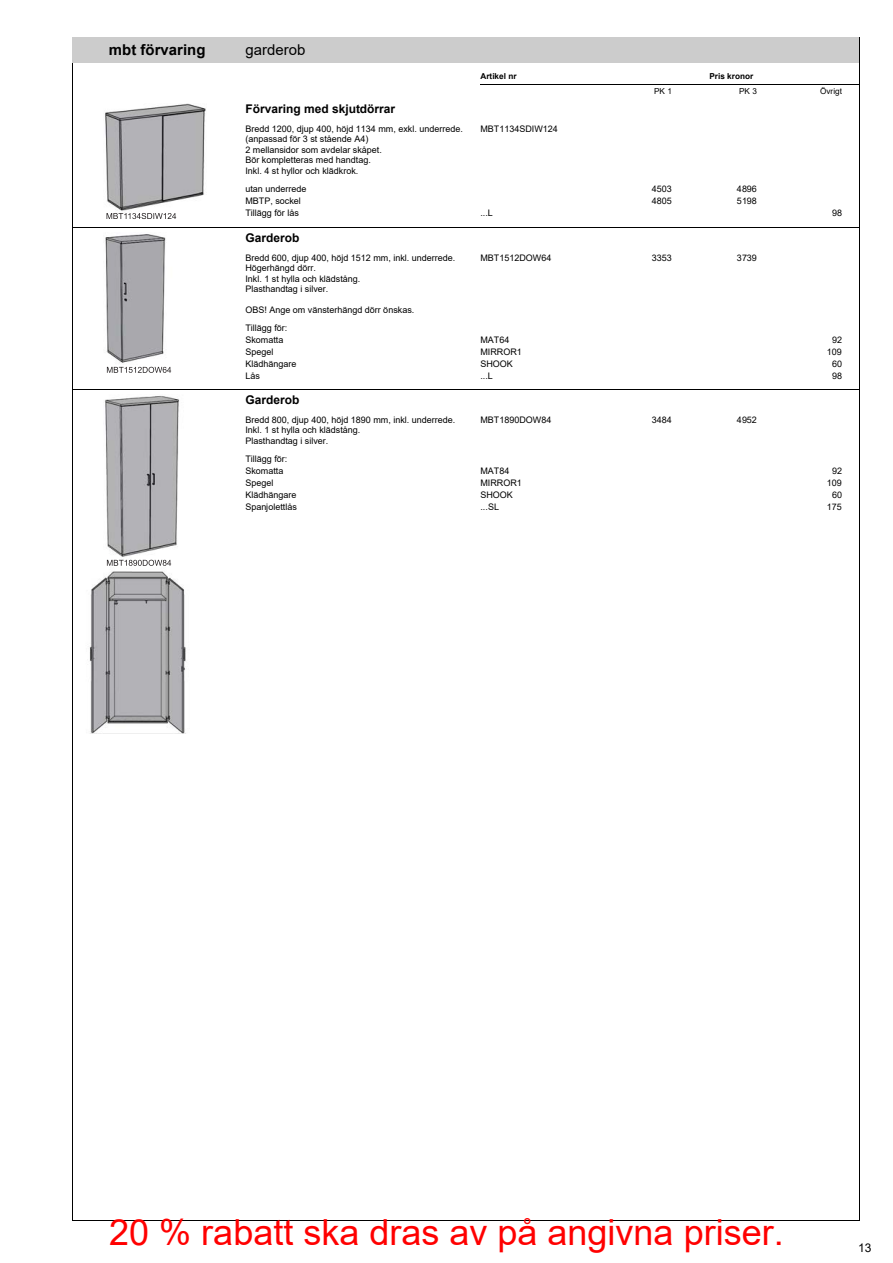
<style>
.page{position:relative;width:893px;height:1263px;background:#fff}
.page>*{position:absolute;margin:0;border:0;box-sizing:border-box;transform-origin:0 0}
.t1{font:36px "Arial";color:#f00}
.t2{font:700 15px "Arial";color:#000}
.t3{font:15px "Arial";letter-spacing:.005em;color:#000}
.t4{font:700 12px "Arial";color:#000}
.t5{font:12px "Arial";color:#000}
.t6{font:9px/10.5px "Arial";color:#000}
.t7{font:700 8.25px "Arial";letter-spacing:.005em;color:#000}
.t8{font:8.25px "Arial";letter-spacing:.005em;color:#000}
</style>
<div class="page">
<hr style="left:859px;top:26px;width:1px;height:1195px;background:#000">
<hr style="left:72px;top:1220px;width:787px;height:1px;background:#000">
<hr style="left:72px;top:25px;width:1px;height:1195px;background:#000">
<div style="left:50px;top:20px;width:818px;height:17px;background:#fff"></div>
<div style="left:72px;top:37px;width:170px;height:26px;background:#ccc"></div>
<div style="left:242px;top:37px;width:617px;height:26px;background:#ccc"></div>
<hr style="left:480px;top:84px;width:379px;height:1px;background:#000">
<hr style="left:72px;top:228px;width:787px;height:1px;background:#000">
<hr style="left:72px;top:390px;width:787px;height:1px;background:#000">
<img style="left:105px;top:103px;width:101px;height:117px">
<img style="left:107px;top:213px;width:45px;height:6px">
<img style="left:105px;top:234px;width:67px;height:139px">
<img style="left:107px;top:367px;width:54px;height:6px">
<img style="left:90px;top:396px;width:96px;height:337px">
<img style="left:107px;top:560px;width:40px;height:6px">
<h2 class="t2" style="left:109px;top:41px;width:98px">mbt förvaring</h2>
<h2 class="t3" style="left:245px;top:41px;width:61px">garderob</h2>
<p class="t7" style="left:480px;top:71px;width:38px">Artikel nr</p>
<p class="t7" style="left:709px;top:71px;width:45px">Pris kronor</p>
<p class="t8" style="left:654px;top:87px;width:19px">PK 1</p>
<p class="t8" style="left:739px;top:87px;width:19px">PK 3</p>
<p class="t8" style="left:820px;top:87px;width:23px">Övrigt</p>
<h3 class="t4" style="left:245px;top:102px;width:151px">Förvaring med skjutdörrar</h3>
<p class="t6" style="left:245px;top:123px;width:219px">Bredd 1200, djup 400, höjd 1134 mm, exkl. underrede. (anpassad för 3 st stående A4)<br>2 mellansidor som avdelar skåpet.<br>Bör kompletteras med handtag.<br>Inkl. 4 st hyllor och klädkrok.</p>
<p class="t6" style="left:480px;top:123px;width:79px">MBT1134SDIW124</p>
<p class="t6" style="left:245px;top:183px;width:62px">utan underrede</p>
<p class="t6" style="left:652px;top:183px;width:22px">4503</p>
<p class="t6" style="left:737px;top:183px;width:22px">4896</p>
<p class="t6" style="left:245px;top:195px;width:57px">MBTP, sockel</p>
<p class="t6" style="left:652px;top:195px;width:22px">4805</p>
<p class="t6" style="left:737px;top:195px;width:22px">5198</p>
<p class="t6" style="left:245px;top:207px;width:55px">Tillägg för lås</p>
<p class="t6" style="left:480px;top:207px;width:14px">...L</p>
<p class="t6" style="left:832px;top:207px;width:12px">98</p>
<h3 class="t4" style="left:245px;top:231px;width:56px">Garderob</h3>
<p class="t6" style="left:245px;top:253px;width:212px">Bredd 600, djup 400, höjd 1512 mm, inkl. underrede.<br>Högerhängd dörr.<br>Inkl. 1 st hylla och klädstång.<br>Plasthandtag i silver.</p>
<p class="t6" style="left:245px;top:305px;width:170px">OBS! Ange om vänsterhängd dörr önskas.</p>
<p class="t6" style="left:480px;top:253px;width:72px">MBT1512DOW64</p>
<p class="t6" style="left:652px;top:253px;width:22px">3353</p>
<p class="t6" style="left:737px;top:253px;width:22px">3739</p>
<p class="t6" style="left:245px;top:322px;width:44px;line-height:12px">Tillägg för:<br>Skomatta</p>
<p class="t6" style="left:480px;top:335px;width:30px">MAT64</p>
<p class="t6" style="left:832px;top:335px;width:12px">92</p>
<p class="t6" style="left:245px;top:347px;width:30px">Spegel</p>
<p class="t6" style="left:480px;top:347px;width:43px">MIRROR1</p>
<p class="t6" style="left:827px;top:347px;width:16px">109</p>
<p class="t6" style="left:245px;top:359px;width:52px">Klädhängare</p>
<p class="t6" style="left:480px;top:359px;width:34px">SHOOK</p>
<p class="t6" style="left:832px;top:359px;width:12px">60</p>
<p class="t6" style="left:245px;top:371px;width:16px">Lås</p>
<p class="t6" style="left:480px;top:371px;width:14px">...L</p>
<p class="t6" style="left:832px;top:371px;width:12px">98</p>
<h3 class="t4" style="left:245px;top:393px;width:56px">Garderob</h3>
<p class="t6" style="left:245px;top:415px;width:212px">Bredd 800, djup 400, höjd 1890 mm, inkl. underrede.<br>Inkl. 1 st hylla och klädstång.<br>Plasthandtag i silver.</p>
<p class="t6" style="left:480px;top:415px;width:72px">MBT1890DOW84</p>
<p class="t6" style="left:652px;top:415px;width:22px">3484</p>
<p class="t6" style="left:737px;top:415px;width:22px">4952</p>
<p class="t6" style="left:245px;top:453px;width:44px;line-height:12px">Tillägg för:<br>Skomatta</p>
<p class="t6" style="left:480px;top:466px;width:30px">MAT84</p>
<p class="t6" style="left:832px;top:466px;width:12px">92</p>
<p class="t6" style="left:245px;top:478px;width:30px">Spegel</p>
<p class="t6" style="left:480px;top:478px;width:43px">MIRROR1</p>
<p class="t6" style="left:827px;top:478px;width:16px">109</p>
<p class="t6" style="left:245px;top:490px;width:52px">Klädhängare</p>
<p class="t6" style="left:480px;top:490px;width:34px">SHOOK</p>
<p class="t6" style="left:832px;top:490px;width:12px">60</p>
<p class="t6" style="left:245px;top:502px;width:53px">Spanjolettlås</p>
<p class="t6" style="left:480px;top:502px;width:20px">...SL</p>
<p class="t6" style="left:827px;top:502px;width:16px">175</p>
<h1 class="t1" style="left:109px;top:1207px;width:676px">20 % rabatt ska dras av på angivna priser.</h1>
<h3 class="t5" style="left:858px;top:1240px;width:15px">13</h3>
</div>
